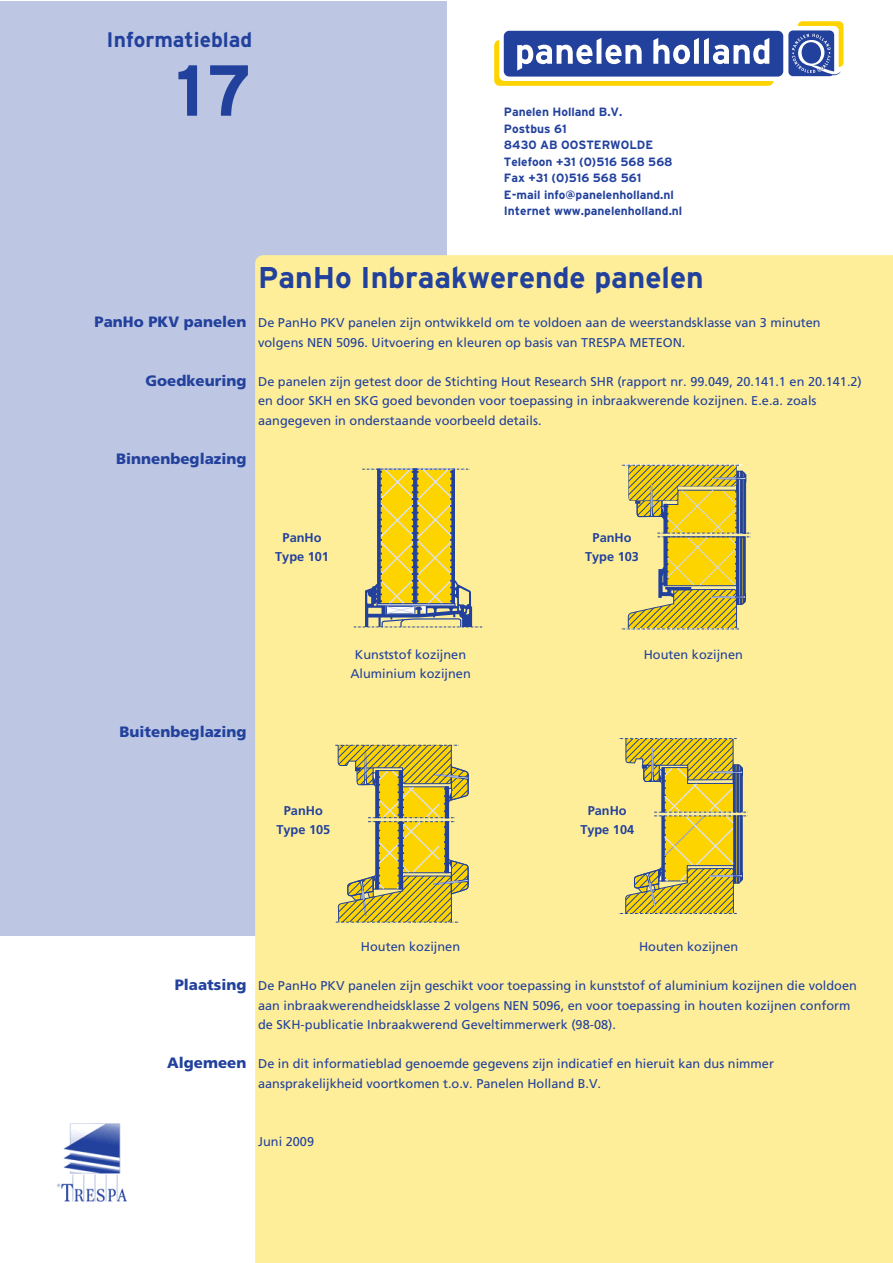
<style>
.page{position:relative;width:893px;height:1263px;background:#fff}
.page>*{position:absolute;margin:0;border:0;box-sizing:border-box;transform-origin:0 0}
.t1{font:700 72px "Interstate";color:#22419d}
.t2{font:700 30px "Interstate";color:#22419d}
.t3{font:700 21px "Interstate";color:#22419d}
.t4{font:900 15px "Frutiger";color:#22419d}
.t5{font:12.75px/19.5px "Frutiger";color:#22419d}
.t6{font:700 12.75px/19.5px "Frutiger";color:#22419d;text-align:center}
.t7{font:700 12px/16.5px "Interstate";color:#22419d}
</style>
<div class="page">
<div style="left:0;top:1px;width:446px;height:934px;background:#bdc6e2"></div>
<div style="left:255px;top:255px;width:637px;height:1008px;background:#feee99"></div>
<div style="left:334px;top:922px;width:121px;height:14px;background:#feee99"></div>
<svg style="left:335px;top:713px;width:133px;height:224px"></svg>
<div style="left:355px;top:627px;width:131px;height:29px;background:#feee99"></div>
<svg style="left:354px;top:469px;width:129px;height:181px"></svg>
<div style="left:623px;top:629px;width:120px;height:36px;background:#feee99"></div>
<svg style="left:620px;top:452px;width:131px;height:210px"></svg>
<div style="left:618px;top:913px;width:126px;height:26px;background:#feee99"></div>
<svg style="left:618px;top:724px;width:129px;height:207px"></svg>
<img style="left:56px;top:1123px;width:71px;height:79px">
<div style="left:494px;top:40px;width:280px;height:46px;background:#fdd400;border-radius:5px"></div>
<div style="left:499px;top:35px;width:280px;height:46px;background:#fff;border-radius:5px"></div>
<div style="left:504px;top:31px;width:279px;height:46px;background:#22419d;border-radius:5px"></div>
<svg style="left:517px;top:38px;width:125px;height:33px"></svg>
<svg style="left:653px;top:38px;width:116px;height:26px"></svg>
<div style="left:798px;top:21px;width:45px;height:46px;background:#fdd400;border-radius:5px"></div>
<div style="left:793px;top:26px;width:46px;height:46px;background:#fff;border-radius:5px"></div>
<div style="left:788px;top:30px;width:46px;height:46px;background:#22419d;border-radius:5px"></div>
<svg style="left:792px;top:34px;width:49px;height:41px"></svg>
<h3 class="t3" style="left:107px;top:28px;width:147px">Informatieblad</h3>
<h1 class="t1" style="left:176px;top:50px;width:78px">17</h1>
<p class="t7" style="left:504px;top:103px;width:180px">Panelen Holland B.V.<br>Postbus 61<br>8430 AB OOSTERWOLDE<br>Telefoon +31 (0)516 568 568<br>Fax +31 (0)516 568 561<br>E-mail info@panelenholland.nl<br>Internet www.panelenholland.nl</p>
<p class="t4" style="left:95px;top:313px;width:153px">PanHo PKV panelen</p>
<p class="t4" style="left:145px;top:371px;width:102px">Goedkeuring</p>
<p class="t4" style="left:116px;top:449px;width:132px">Binnenbeglazing</p>
<h2 class="t2" style="left:258px;top:261px;width:447px">PanHo Inbraakwerende panelen</h2>
<p class="t5" style="left:258px;top:313px;width:564px">De PanHo PKV panelen zijn ontwikkeld om te voldoen aan de weerstandsklasse van 3 minuten volgens NEN 5096. Uitvoering en kleuren op basis van TRESPA METEON.</p>
<p class="t5" style="left:258px;top:371px;width:605px">De panelen zijn getest door de Stichting Hout Research SHR (rapport nr. 99.049, 20.141.1 en 20.141.2) en door SKH en SKG goed bevonden voor toepassing in inbraakwerende kozijnen. E.e.a. zoals aangegeven in onderstaande voorbeeld details.</p>
<p class="t6" style="left:275px;top:527px;width:55px">PanHo<br>Type 101</p>
<p class="t6" style="left:585px;top:527px;width:55px">PanHo<br>Type 103</p>
<p class="t4" style="left:120px;top:722px;width:128px">Buitenbeglazing</p>
<p class="t5" style="left:350px;top:644px;width:122px;text-align:center">Kunststof kozijnen<br>Aluminium kozijnen</p>
<p class="t6" style="left:276px;top:800px;width:55px">PanHo<br>Type 105</p>
<p class="t5" style="left:644px;top:644px;width:101px">Houten kozijnen</p>
<p class="t6" style="left:580px;top:800px;width:55px">PanHo<br>Type 104</p>
<p class="t4" style="left:175px;top:976px;width:73px">Plaatsing</p>
<p class="t4" style="left:167px;top:1054px;width:81px">Algemeen</p>
<p class="t5" style="left:361px;top:937px;width:101px">Houten kozijnen</p>
<p class="t5" style="left:639px;top:937px;width:101px">Houten kozijnen</p>
<p class="t5" style="left:258px;top:976px;width:600px">De PanHo PKV panelen zijn geschikt voor toepassing in kunststof of aluminium kozijnen die voldoen aan inbraakwerendheidsklasse 2 volgens NEN 5096, en voor toepassing in houten kozijnen conform de SKH-publicatie Inbraakwerend Geveltimmerwerk (98-08).</p>
<p class="t5" style="left:258px;top:1054px;width:517px">De in dit informatieblad genoemde gegevens zijn indicatief en hieruit kan dus nimmer aansprakelijkheid voortkomen t.o.v. Panelen Holland B.V.</p>
<p class="t5" style="left:258px;top:1132px;width:57px">Juni 2009</p>
</div>
